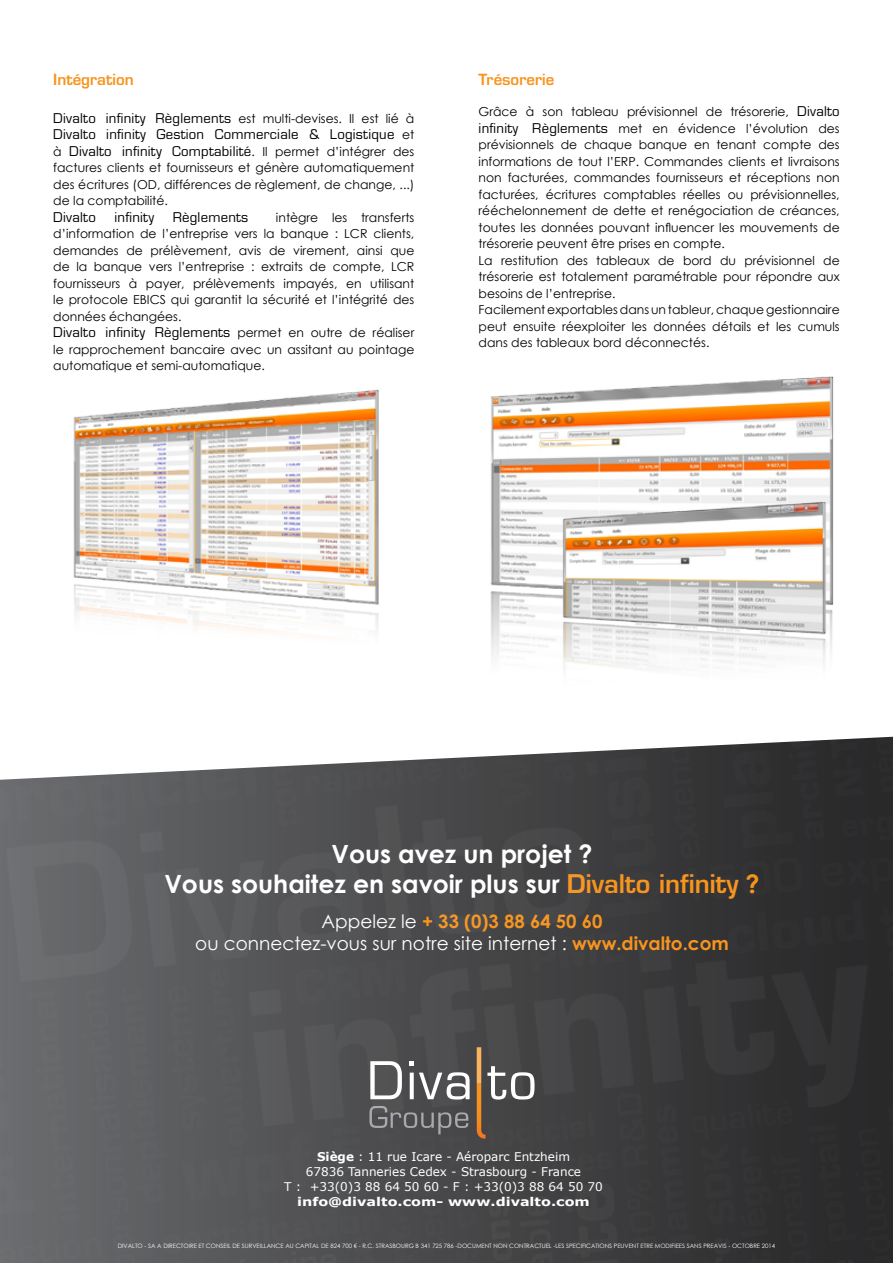
<style>
.page{position:relative;width:893px;height:1263px;background:#fff}
.page>*{position:absolute;margin:0;border:0;box-sizing:border-box;transform-origin:0 0}
.t1{font:700 25.05px/30.2px "Century Gothic";color:#fff;text-align:center}
.t2{font:18.45px/22.2px "Century Gothic";color:#fff;text-align:center}
.t3{font:600 15px "Eurostile LT Std";color:#f7941e}
.t4{font:13.2px/16.5px "Eurostile LT Std";letter-spacing:.02em;color:#000}
.t5{font:12.3px/16.5px "Century Gothic";color:#000;text-align:justify}
.t6{font:12px/15px "Verdana";color:#fff;text-align:center}
.t7{font:700 12px "Verdana";color:#fff;scale:1.2 1}
.t8{font:6px "Century Gothic";color:#fff}
.s1{font-family:"Eurostile LT Std";font-size:13.2px}
.s2{font-family:"Century Gothic";font-size:12.3px}
.s3{font-family:"Eurostile LT Std";font-weight:600;color:#f7941e}
.s4{color:#f7941e}
.s5{font-weight:700;color:#f7941e}
.s6{font-weight:700}
</style>
<div class="page">
<img style="left:73px;top:389px;width:306px;height:246px">
<img style="left:490px;top:376px;width:344px;height:281px">
<img style="left:540px;top:484px;width:294px;height:188px">
<img style="left:0;top:736px;width:893px;height:527px">
<p class="t3" style="left:53px;top:70px;width:82px">Intégration</p>
<p class="t5" style="left:53px;top:110px;width:363px"><span class="s1">Divalto infinity Règlements</span> est multi-devises. Il est lié à</p>
<p class="t4" style="left:53px;top:126px;width:363px">Divalto infinity Gestion Commerciale &amp; Logistique <span class="s2">et à</span> Divalto infinity Comptabilité<span class="s2">. Il permet d’intégrer des</span></p>
<p class="t5" style="left:53px;top:159px;width:363px">factures clients et fournisseurs et génère automatiquement des écritures (OD, différences de règlement, de change, ...) de la comptabilité.</p>
<p class="t4" style="left:53px;top:209px;width:44px">Divalto</p>
<p class="t4" style="left:114px;top:209px;width:41px">infinity</p>
<p class="t4" style="left:173px;top:209px;width:77px">Règlements</p>
<p class="t5" style="left:53px;top:209px;width:363px;text-indent:223px">intègre les transferts d’information de l’entreprise vers la banque : LCR clients, demandes de prélèvement, avis de virement, ainsi que de la banque vers l’entreprise : extraits de compte, LCR fournisseurs à payer, prélèvements impayés, en utilisant le protocole EBICS qui garantit la sécurité et l’intégrité des données échangées.</p>
<p class="t4" style="left:53px;top:324px;width:363px">Divalto infinity Règlements <span class="s2">permet en outre de réaliser</span></p>
<p class="t5" style="left:53px;top:341px;width:363px">le rapprochement bancaire avec un assitant au pointage automatique et semi-automatique.</p>
<p class="t3" style="left:479px;top:70px;width:77px">Trésorerie</p>
<p class="t5" style="left:479px;top:103px;width:363px;text-align:left">Grâce à son tableau prévisionnel de trésorerie, <span class="s1">Divalto infinity Règlements</span> met en évidence l’évolution des prévisionnels de chaque banque en tenant compte des informations de tout l’ERP. Commandes clients et livraisons non facturées, commandes fournisseurs et réceptions non facturées, écritures comptables réelles ou prévisionnelles, rééchelonnement de dette et renégociation de créances, toutes les données pouvant influencer les mouvements de trésorerie peuvent être prises en compte.<br>La restitution des tableaux de bord du prévisionnel de trésorerie est totalement paramétrable pour répondre aux besoins de l’entreprise.<br>Facilement exportables dans un tableur, chaque gestionnaire peut ensuite réexploiter les données détails et les cumuls dans des tableaux bord déconnectés.</p>
<h1 class="t1" style="left:164px;top:837px;width:597px">Vous avez un projet ?<br>Vous souhaitez en savoir plus sur <span class="s3">Divalto infinity</span> <span class="s4">?</span></h1>
<h2 class="t2" style="left:195px;top:910px;width:535px">Appelez le <span class="s5">+ 33 (0)3 88 64 50 60<br></span>ou connectez-vous sur notre site internet : <span class="s5">www.divalto.com</span></h2>
<p class="t6" style="left:284px;top:1149px;width:320px"><span class="s6">Siège</span> : 11 rue Icare - Aéroparc Entzheim<br>67836 Tanneries Cedex - Strasbourg - France<br>T : +33(0)3 88 64 50 60 - F : +33(0)3 88 64 50 70</p>
<p class="t7" style="left:297px;top:1193px;width:245px">info@divalto.com- www.divalto.com</p>
<p class="t8" style="left:118px;top:1242px;width:659px">DIVALTO - SA A DIRECTOIRE ET CONSEIL DE SURVEILLANCE AU CAPITAL DE 824 700 € - R.C. STRASBOURG B 341 725 786 -DOCUMENT NON CONTRACTUEL -LES SPECIFICATIONS PEUVENT ETRE MODIFIEES SANS PREAVIS - OCTOBRE 2014</p>
</div>
